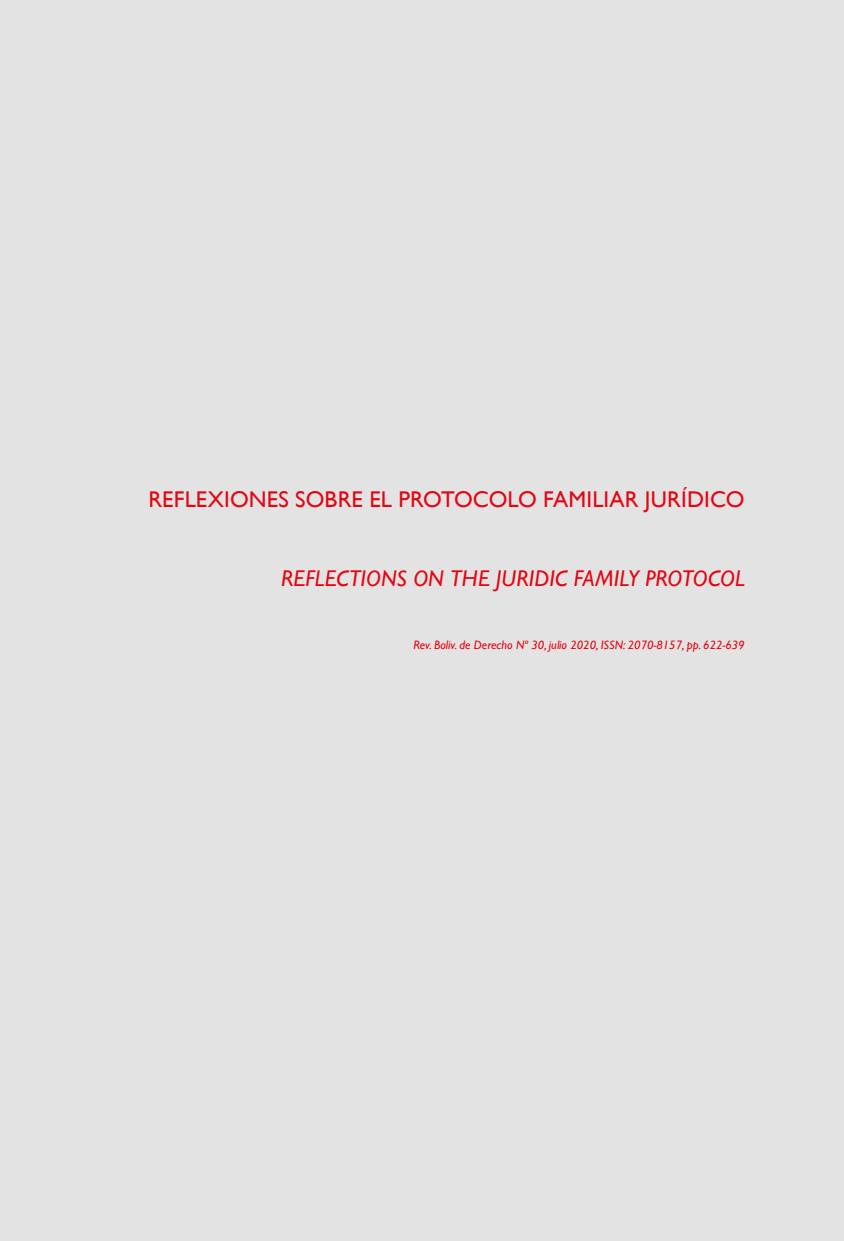
<style>
.page{position:relative;width:844px;height:1241px;background:#fff}
.page>*{position:absolute;margin:0;border:0;box-sizing:border-box;transform-origin:0 0}
.t1{font:22.75px "Gill Sans";letter-spacing:.005em;color:#e30613}
.t2{font:italic 22.75px "Gill Sans";color:#e30613}
.t3{font:italic 12.25px "Gill Sans";color:#e30613}
</style>
<div class="page">
<div style="left:0;top:0;width:843px;height:1240px;background:#e3e3e3"></div>
<h1 class="t1" style="left:148px;top:486px;width:597px">REFLEXIONES SOBRE EL PROTOCOLO FAMILIAR JURÍDICO</h1>
<h1 class="t2" style="left:281px;top:565px;width:465px">REFLECTIONS ON THE JURIDIC FAMILY PROTOCOL</h1>
<p class="t3" style="left:413px;top:638px;width:333px">Rev. Boliv. de Derecho Nº 30, julio 2020, ISSN: 2070-8157, pp. 622-639</p>
</div>
